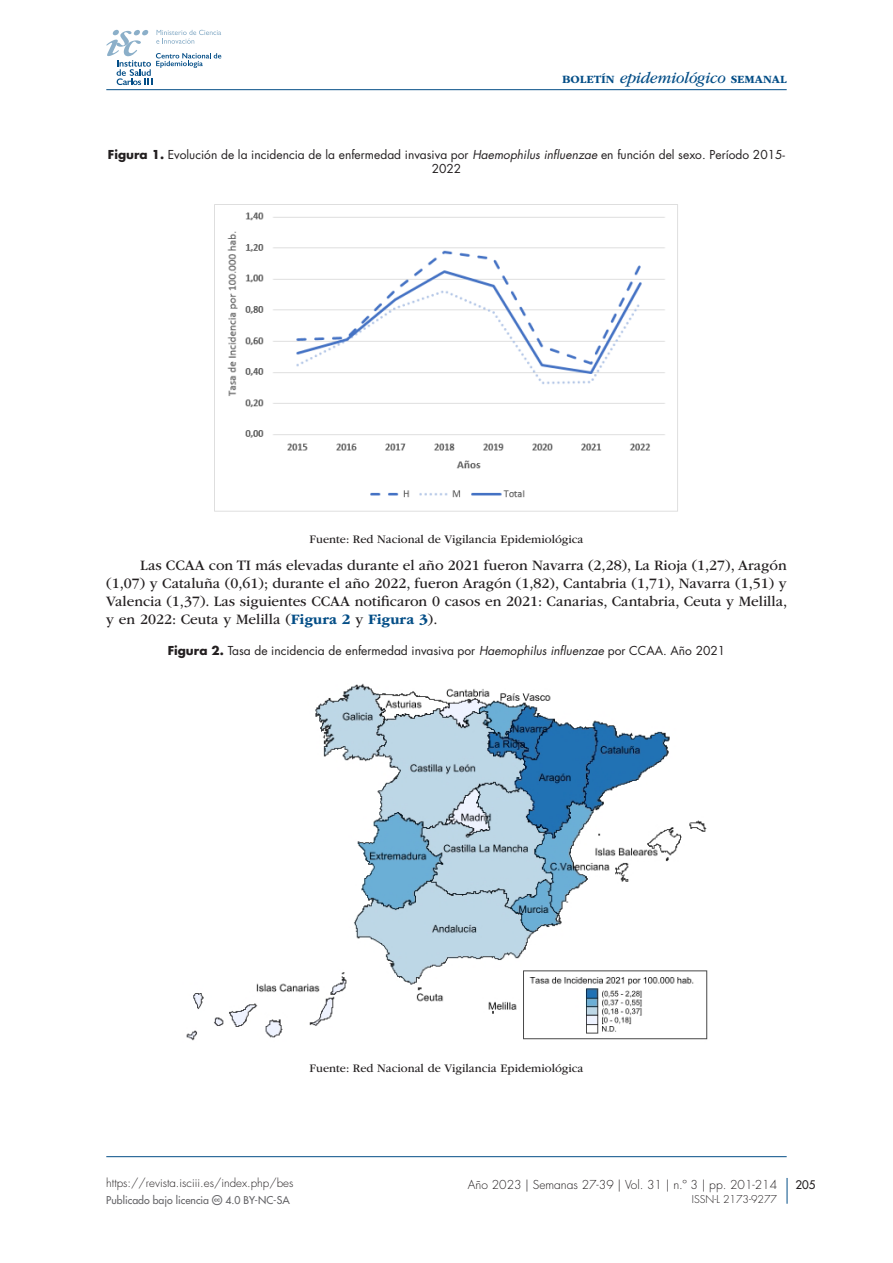
<style>
.page{position:relative;width:893px;height:1263px;background:#fff}
.page>*{position:absolute;margin:0;border:0;box-sizing:border-box;transform-origin:0 0}
.t1{font:15px/18px "ITC Garamond Std";color:#231f20;text-align:justify}
.sps_figur_titulo{font:12px/14.4px "Futura Std";color:#231f20;text-align:center}
.sps_tablas_notas{font:12px "ITC Garamond Std";color:#231f20}
.t2{font:300 12px "Futura Std";color:#231f20}
.t3{font:300 11.55px "Futura Std";color:#231f20}
.t4{font:700 11.55px "ITC Garamond Std";color:#044e87}
.t5{font:500 11.55px "Futura Std";color:#231f20}
.t6{font:500 10.5px "Futura Std";color:#636366}
.t7{font:300 10.5px "Futura Std";color:#231f20}
.s1{font-weight:400;font-style:italic;font-size:16.5px}
.s2{font-weight:700}
.s3{font-style:italic}
.s4{font-weight:700;color:#044e87}
</style>
<div class="page">
<hr style="left:106px;top:89px;width:681px;height:1px;background:#044e87">
<svg style="left:106px;top:30px;width:115px;height:55px"></svg>
<svg style="left:787px;top:1178px;width:1px;height:26px"></svg>
<img style="left:214px;top:204px;width:464px;height:308px">
<img style="left:186px;top:683px;width:522px;height:358px">
<hr style="left:106px;top:1156px;width:681px;height:1px;background:#044e87">
<p class="t4" style="left:562px;top:73px;width:226px">BOLETÍN <span class="s1">epidemiológico</span> SEMANAL</p>
<p class="sps_figur_titulo" style="left:108px;top:147px;width:679px"><span class="s2">Figura 1.</span> Evolución de la incidencia de la enfermedad invasiva por <span class="s3">Haemophilus influenzae</span> en función del sexo. Período 2015-<br>2022</p>
<p class="sps_tablas_notas" style="left:310px;top:533px;width:275px">Fuente: Red Nacional de Vigilancia Epidemiológica</p>
<p class="t1" style="left:106px;top:556px;width:682px;text-indent:34px">Las CCAA con TI más elevadas durante el año 2021 fueron Navarra (2,28), La Rioja (1,27), Aragón (1,07) y Cataluña (0,61); durante el año 2022, fueron Aragón (1,82), Cantabria (1,71), Navarra (1,51) y Valencia (1,37). Las siguientes CCAA notificaron 0 casos en 2021: Canarias, Cantabria, Ceuta y Melilla, y en 2022: Ceuta y Melilla (<span class="s4">Figura 2</span> y <span class="s4">Figura 3</span>).</p>
<p class="sps_figur_titulo" style="left:168px;top:644px;width:559px"><span class="s2">Figura 2.</span> Tasa de incidencia de enfermedad invasiva por <span class="s3">Haemophilus influenzae</span> por CCAA. Año 2021</p>
<p class="sps_tablas_notas" style="left:310px;top:1062px;width:275px">Fuente: Red Nacional de Vigilancia Epidemiológica</p>
<p class="t3" style="left:106px;top:1176px;width:189px">https://revista.isciii.es/index.php/bes</p>
<p class="t6" style="left:106px;top:1193px;width:185px">Publicado bajo licencia ▼❖□□■▲ 4.0 BY-NC-SA</p>
<p class="t2" style="left:468px;top:1177px;width:311px">Año 2023 | Semanas 27-39 | Vol. 31 | n.º 3 | pp. 201-214</p>
<p class="t5" style="left:795px;top:1177px;width:22px">205</p>
<p class="t7" style="left:692px;top:1193px;width:87px">ISSN-L 2173-9277</p>
</div>
